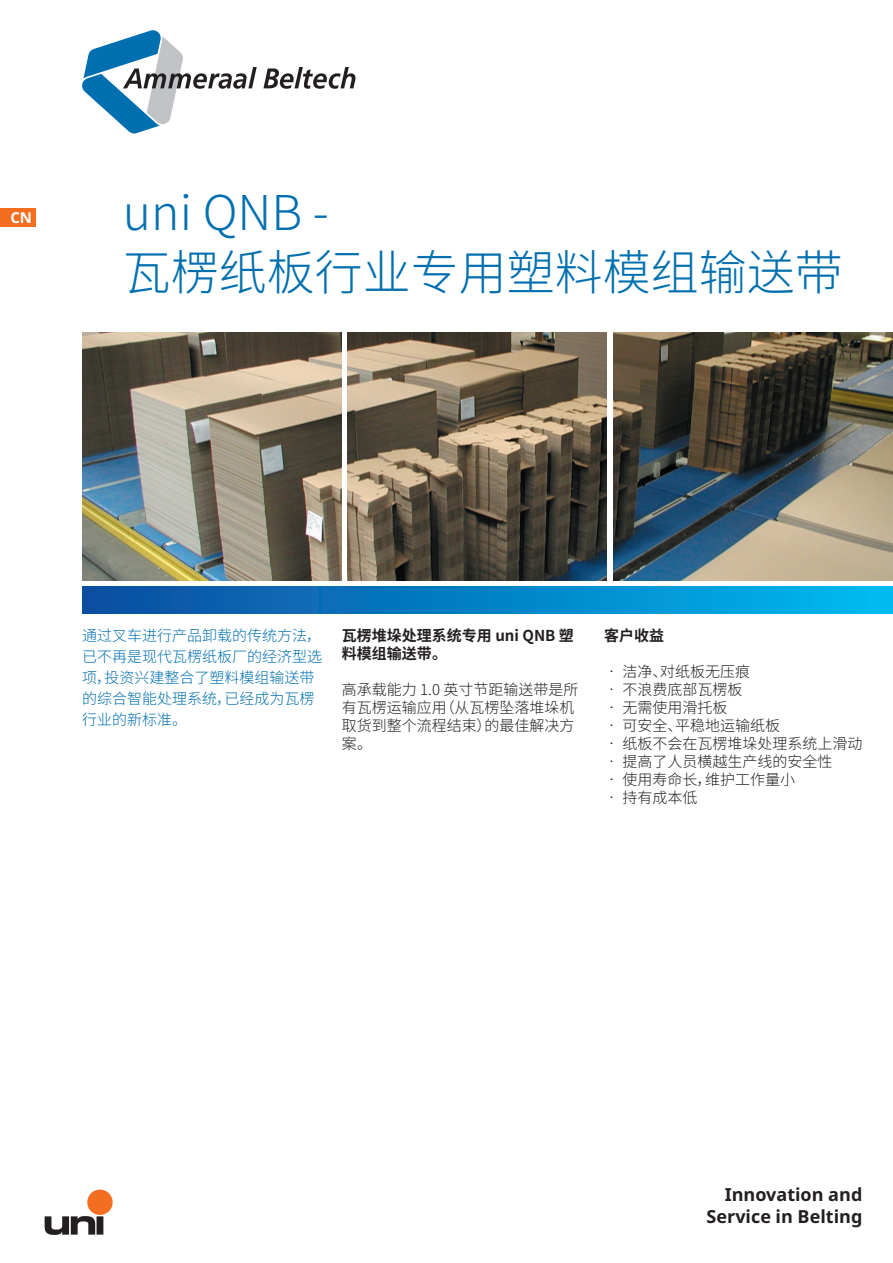
<style>
.page{position:relative;width:893px;height:1263px;background:#fff}
.page>*{position:absolute;margin:0;border:0;box-sizing:border-box;transform-origin:0 0}
.t1{font:300 48px/60px "Noto Sans CJ Ksc";color:#006faf}
.t2{font:700 18px "Noto Sans";color:#231f20}
.t3{font:300 15px/18px "Noto Sans CJ Ksc";color:#231f20}
.t4{font:300 15px/21px "Noto Sans CJ Ksc";color:#006faf}
.t5{font:700 15px/18px "Noto Sans CJ Ksc";color:#231f20}
.t6{font:700 15px "Noto Sans";color:#fff}
</style>
<div class="page">
<div style="left:0;top:208px;width:35px;height:18px;background:#f36e21"></div>
<svg style="left:82px;top:30px;width:273px;height:103px"></svg>
<div style="left:82px;top:586px;width:811px;height:28px;background:linear-gradient(to right,#0c4c9f,#00baf1)"></div>
<img style="left:82px;top:332px;width:259px;height:249px">
<img style="left:347px;top:332px;width:260px;height:249px">
<img style="left:613px;top:332px;width:280px;height:249px">
<svg style="left:45px;top:1216px;width:58px;height:19px"></svg>
<div style="left:87px;top:1189px;width:26px;height:26px;background:#f36e21;border-radius:50%"></div>
<p class="t6" style="left:10px;top:207px;width:23px">CN</p>
<p class="t1" style="left:123px;top:183px;width:721px">uni QNB -<br>瓦楞纸板行业专用塑料模组输送带</p>
<p class="t4" style="left:82px;top:625px;width:241px">通过叉车进行产品卸载的传统方法，已不再是现代瓦楞纸板厂的经济型选项，投资兴建整合了塑料模组输送带的综合智能处理系统，已经成为瓦楞行业的新标准。</p>
<p class="t5" style="left:604px;top:627px;width:61px">客户收益</p>
<p class="t5" style="left:342px;top:627px;width:233px">瓦楞堆垛处理系统专用 uni QNB 塑料模组输送带。</p>
<p class="t3" style="left:342px;top:681px;width:238px">高承载能力 1.0 英寸节距输送带是所有瓦楞运输应用（从瓦楞坠落堆垛机取货到整个流程结束）的最佳解决方案。</p>
<p class="t3" style="left:604px;top:663px;width:147px">• 洁净、对纸板无压痕</p>
<p class="t3" style="left:604px;top:681px;width:140px">• 不浪费底部瓦楞板</p>
<p class="t3" style="left:604px;top:699px;width:125px">• 无需使用滑托板</p>
<p class="t3" style="left:604px;top:717px;width:177px">• 可安全、平稳地运输纸板</p>
<p class="t3" style="left:604px;top:735px;width:260px">• 纸板不会在瓦楞堆垛处理系统上滑动</p>
<p class="t3" style="left:604px;top:753px;width:230px">• 提高了人员横越生产线的安全性</p>
<p class="t3" style="left:604px;top:771px;width:192px">• 使用寿命长，维护工作量小</p>
<p class="t3" style="left:604px;top:789px;width:95px">• 持有成本低</p>
<p class="t2" style="left:725px;top:1182px;width:139px">Innovation and</p>
<p class="t2" style="left:707px;top:1203px;width:157px">Service in Belting</p>
</div>
